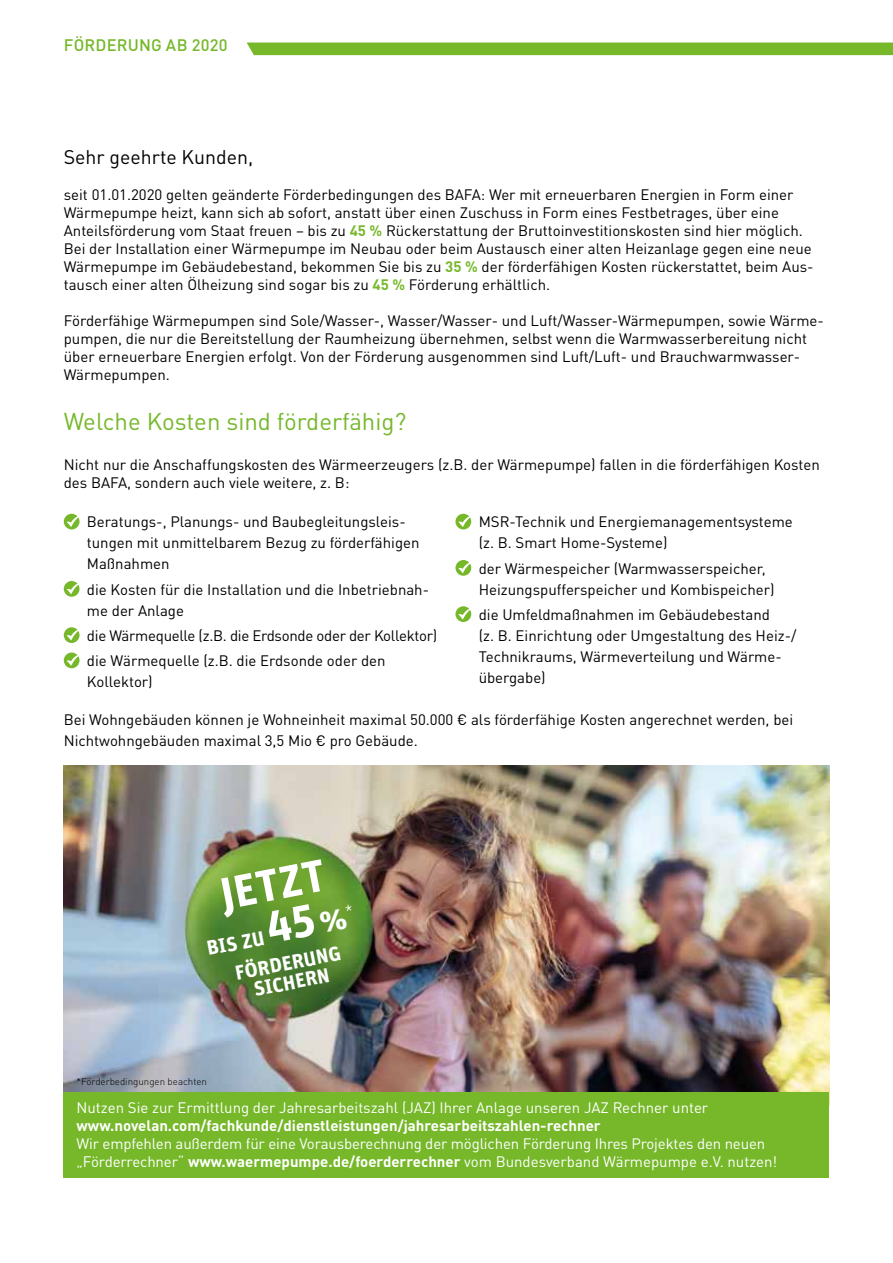
<style>
.page{position:relative;width:893px;height:1263px;background:#fff}
.page>*{position:absolute;margin:0;border:0;box-sizing:border-box;transform-origin:0 0}
.t1{font:700 45px "Unit Pro";color:#fff}
.t2{font:24px "DIN Pro";color:#76b82a}
.t3{font:700 20.25px/19.5px "Unit Pro";color:#fff;text-align:center}
.t4{font:19.5px "DIN Pro";color:#000}
.t5{font:500 16.5px "DIN Pro";letter-spacing:.01em;color:#76b82a}
.t6{font:15px/18px "DIN Pro";color:#000}
.t7{font:15px/18px "DIN Pro";letter-spacing:-.01em;color:#fff}
.t8{font:15px/25.2px "DIN Pro";letter-spacing:-.02em;color:#000}
.t9{font:700 15px "DIN Pro";color:#fff}
.t10{font:300 9.75px "DIN Pro";color:#000}
.s1{font-weight:700;color:#76b82a}
.s2{font-size:45px}
.s3{font-size:31.5px}
.s4{font-weight:700}
</style>
<div class="page">
<img style="left:64px;top:766px;width:765px;height:326px">
<div style="left:247px;top:43px;width:646px;height:12px;background:#76b82a"></div>
<div style="left:64px;top:1092px;width:765px;height:85px;background:#76b82a"></div>
<svg style="left:64px;top:514px;width:16px;height:15px"></svg>
<svg style="left:64px;top:581px;width:16px;height:16px"></svg>
<svg style="left:64px;top:627px;width:16px;height:16px"></svg>
<svg style="left:64px;top:652px;width:16px;height:16px"></svg>
<svg style="left:455px;top:514px;width:16px;height:15px"></svg>
<svg style="left:455px;top:560px;width:16px;height:16px"></svg>
<svg style="left:455px;top:606px;width:16px;height:16px"></svg>
<p class="t5" style="left:64px;top:32px;width:165px">FÖRDERUNG AB 2020</p>
<h3 class="t4" style="left:64px;top:141px;width:191px">Sehr geehrte Kunden,</h3>
<p class="t6" style="left:64px;top:184px;width:751px">seit 01.01.2020 gelten geänderte Förderbedingungen des BAFA: Wer mit erneuerbaren Energien in Form einer Wärmepumpe heizt, kann sich ab sofort, anstatt über einen Zuschuss in Form eines Festbetrages, über eine Anteilsförderung vom Staat freuen – bis zu <span class="s1">45 %</span> Rückerstattung der Bruttoinvestitionskosten sind hier möglich.<br>Bei der Installation einer Wärmepumpe im Neubau oder beim Austausch einer alten Heizanlage gegen eine neue Wärmepumpe im Gebäudebestand, bekommen Sie bis zu <span class="s1">35 %</span> der förderfähigen Kosten rückerstattet, beim Aus&shy;tausch einer alten Ölheizung sind sogar bis zu <span class="s1">45 %</span> Förderung erhältlich.</p>
<p class="t6" style="left:64px;top:310px;width:762px">Förderfähige Wärmepumpen sind Sole/Wasser-, Wasser/Wasser- und Luft/Wasser-Wärmepumpen, sowie Wärme&shy;pumpen, die nur die Bereitstellung der Raumheizung übernehmen, selbst wenn die Warmwasserbereitung nicht über erneuerbare Energien erfolgt. Von der Förderung ausgenommen sind Luft/Luft- und Brauchwarmwasser-Wärmepumpen.</p>
<h2 class="t2" style="left:64px;top:403px;width:344px">Welche Kosten sind förderfähig?</h2>
<p class="t6" style="left:64px;top:454px;width:757px">Nicht nur die Anschaffungskosten des Wärmeerzeugers (z.B. der Wärmepumpe) fallen in die förderfähigen Kosten des BAFA, sondern auch viele weitere, z. B:</p>
<p class="t6" style="left:87px;top:510px;width:334px;line-height:21px">Beratungs-, Planungs- und Baubegleitungsleis&shy;tungen mit unmittelbarem Bezug zu förderfähigen<br>Maßnahmen</p>
<p class="t6" style="left:87px;top:577px;width:344px;line-height:21px">die Kosten für die Installation und die Inbetriebnah&shy;me der Anlage</p>
<p class="t8" style="left:87px;top:621px;width:352px">die Wärmequelle (z.B. die Erdsonde oder der Kollektor) die Wärmequelle (z.B. die Erdsonde oder den</p>
<p class="t6" style="left:87px;top:671px;width:67px">Kollektor)</p>
<p class="t6" style="left:479px;top:510px;width:316px;line-height:21px">MSR-Technik und Energiemanagementsysteme (z. B. Smart Home-Systeme)</p>
<p class="t6" style="left:479px;top:556px;width:297px;line-height:21px">der Wärmespeicher (Warmwasserspeicher,<br>Heizungspufferspeicher und Kombispeicher)</p>
<p class="t6" style="left:479px;top:602px;width:319px;line-height:21px">die Umfeldmaßnahmen im Gebäudebestand<br>(z. B. Einrichtung oder Umgestaltung des Heiz-/ Technikraums, Wärmeverteilung und Wärme&shy;übergabe)</p>
<p class="t6" style="left:64px;top:707px;width:731px;line-height:21px">Bei Wohngebäuden können je Wohneinheit maximal 50.000 € als förderfähige Kosten angerechnet werden, bei<br>Nichtwohngebäuden maximal 3,5 Mio € pro Gebäude.</p>
<h1 class="t1" style="left:214px;top:862px;width:108px;rotate:-11deg">JETZT</h1>
<h3 class="t3" style="left:233px;top:962px;width:108px;rotate:-11deg">FÖRDERUNG<br>SICHERN</h3>
<h3 class="t3" style="left:205px;top:938px;width:152px;rotate:-11deg">BIS ZU <span class="s2">45</span> <span class="s3">%</span><sup>*</sup></h3>
<p class="t10" style="left:77px;top:1074px;width:132px">*Förderbedingungen beachten</p>
<p class="t7" style="left:77px;top:1097px;width:633px">Nutzen Sie zur Ermittlung der Jahresarbeitszahl (JAZ) Ihrer Anlage unseren JAZ Rechner unter</p>
<p class="t9" style="left:77px;top:1114px;width:526px">www.novelan.com/fachkunde/dienstleistungen/jahresarbeitszahlen-rechner</p>
<p class="t7" style="left:77px;top:1133px;width:702px">Wir empfehlen außerdem für eine Vorausberechnung der möglichen Förderung Ihres Projektes den neuen „Förderrechner“ <span class="s4">www.waermepumpe.de/foerderrechner</span> vom Bundesverband Wärmepumpe e.V. nutzen!</p>
</div>
